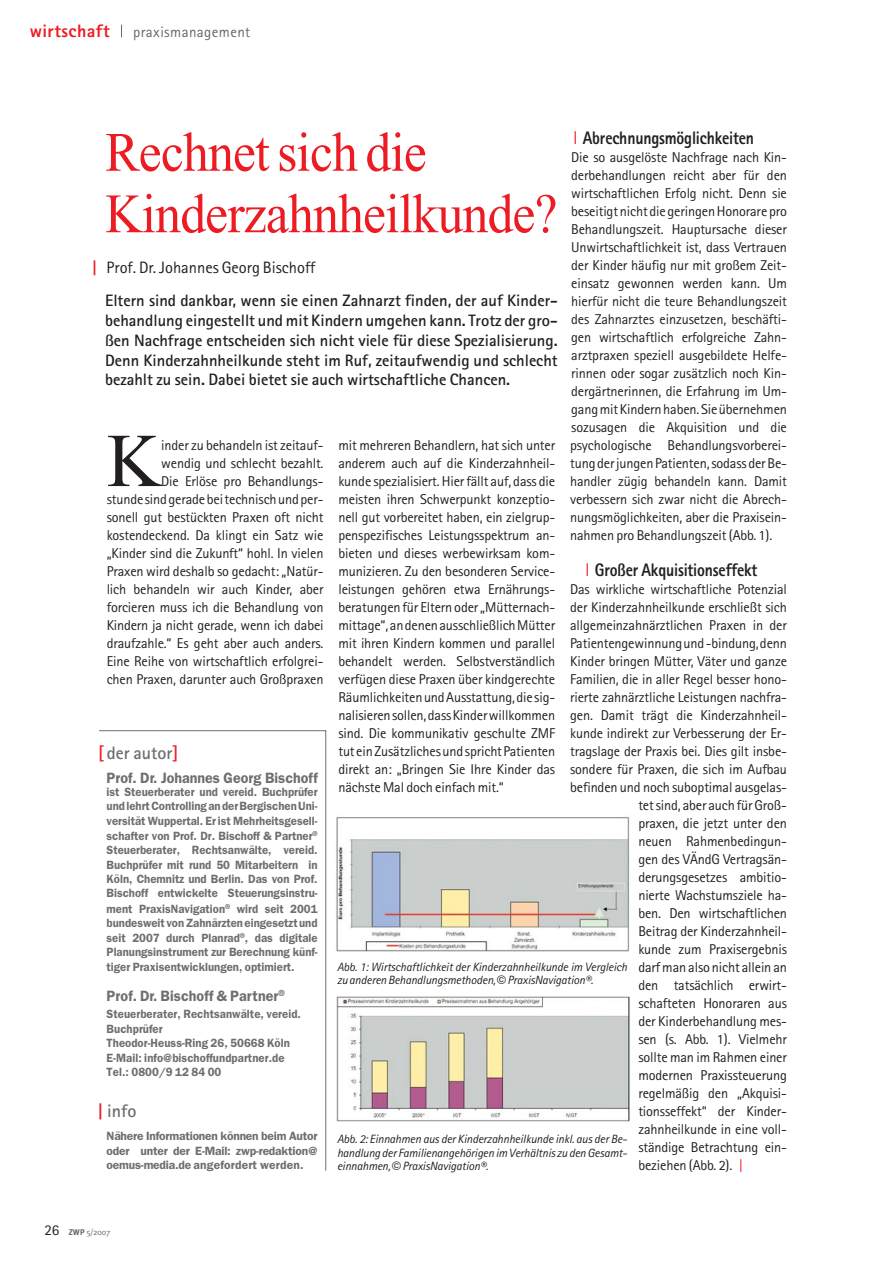
<style>
.page{position:relative;width:893px;height:1263px;background:#fff}
.page>*{position:absolute;margin:0;border:0;box-sizing:border-box;transform-origin:0 0}
.t1{font:75.9px "Times New Roman";color:#231f20}
.t2{font:55.5px/61.5px "Times New Roman";letter-spacing:-.015em;color:#ed1c24;scale:.93 1}
.t3{font:800 18.15px "Rotis Sans Serif";letter-spacing:-.01em;color:#231f20;scale:.87 1}
.t4{font:700 18px "Rotis Sans Serif";color:#6c6e70}
.t5{font:800 18px "Rotis Sans Serif";letter-spacing:.025em;color:#ed1c24}
.t6{font:700 16.5px/19.8px "Rotis Sans Serif";color:#231f20}
.t7{font:600 15px "Franklin Gothic";letter-spacing:.005em;color:#6c6e70;scale:.95 1}
.t8{font:15px "Rotis Sans Serif";letter-spacing:.025em;color:#606970}
.t9{font:14.25px/18px "Rotis Sans Serif";letter-spacing:-.01em;color:#231f20;text-align:justify}
.t10{font:600 12px/14.5px "Franklin Gothic";letter-spacing:.005em;color:#6c6e70;text-align:justify;scale:.95 1}
.t11{font:italic 12px/13.5px "Rotis Sans Serif";letter-spacing:-.01em;color:#231f20}
.t12{font:600 12px/14.4px "Franklin Gothic";letter-spacing:.005em;color:#6c6e70;text-align:justify}
.t13{font:8.25px "Meta";color:#606970}
.s1{font-weight:700;font-size:14.1px;color:#ed1c24}
.s2{color:#ed1c24}
.s3{font-weight:400}
.s4{font-family:"Helvetica";font-style:normal}
.s5{font-family:"Rotis Sans Serif";font-size:15px;color:#231f20}
.s6{font-weight:700}
</style>
<div class="page">
<svg style="left:121px;top:25px;width:1px;height:12px"></svg>
<svg style="left:99px;top:730px;width:227px;height:441px"></svg>
<img style="left:336px;top:817px;width:293px;height:135px">
<img style="left:336px;top:996px;width:293px;height:126px">
<p class="t5" style="left:30px;top:25px;width:81px">wirtschaft</p>
<p class="t8" style="left:133px;top:27px;width:118px">praxismanagement</p>
<p class="t3" style="left:574px;top:131px;width:209px"><span class="s1">|</span> Abrechnungsmöglichkeiten</p>
<p class="t9" style="left:570px;top:150px;width:218px">Die so ausgelöste Nachfrage nach Kin&shy;derbehandlungen reicht aber für den wirtschaftlichen Erfolg nicht. Denn sie beseitigt nicht die geringen Honorare pro Behandlungszeit. Hauptursache dieser Unwirtschaftlichkeit ist, dass Vertrauen der Kinder häufig nur mit großem Zeit&shy;einsatz gewonnen werden kann. Um hierfür nicht die teure Behandlungszeit des Zahnarztes einzusetzen, beschäfti&shy;gen wirtschaftlich erfolgreiche Zahn&shy;arztpraxen speziell ausgebildete Helfe&shy;rinnen oder sogar zusätzlich noch Kin&shy;dergärtnerinnen, die Erfahrung im Um&shy;gang mit Kindern haben. Sie übernehmen sozusagen die Akquisition und die psychologische Behandlungsvorberei&shy;tung der jungen Patienten, sodass der Be&shy;handler zügig behandeln kann. Damit verbessern sich zwar nicht die Abrech&shy;nungsmöglichkeiten, aber die Praxisein&shy;nahmen pro Behandlungszeit (Abb. 1).</p>
<p class="t3" style="left:586px;top:563px;width:199px"><span class="s1">|</span> Großer Akquisitionseffekt</p>
<p class="t9" style="left:570px;top:582px;width:218px">Das wirkliche wirtschaftliche Potenzial</p>
<p class="t9" style="left:570px;top:600px;width:218px">der Kinderzahnheilkunde erschließt sich</p>
<p class="t9" style="left:570px;top:618px;width:218px">allgemeinzahnärztlichen Praxen in der</p>
<p class="t9" style="left:570px;top:636px;width:218px">Patientengewinnung und -bindung, denn</p>
<p class="t9" style="left:570px;top:654px;width:218px">Kinder bringen Mütter, Väter und ganze</p>
<p class="t9" style="left:570px;top:672px;width:218px">Familien, die in aller Regel besser hono-</p>
<p class="t9" style="left:570px;top:690px;width:218px">rierte zahnärztliche Leistungen nachfra-</p>
<p class="t9" style="left:570px;top:708px;width:218px">gen. Damit trägt die Kinderzahnheil-</p>
<p class="t9" style="left:570px;top:726px;width:218px">kunde indirekt zur Verbesserung der Er-</p>
<p class="t9" style="left:570px;top:744px;width:218px">tragslage der Praxis bei. Dies gilt insbe-</p>
<p class="t9" style="left:570px;top:762px;width:218px">sondere für Praxen, die sich im Aufbau</p>
<p class="t9" style="left:570px;top:780px;width:218px">befinden und noch suboptimal ausgelas-</p>
<p class="t9" style="left:638px;top:798px;width:150px">tet sind, aber auch für Groß-</p>
<p class="t9" style="left:638px;top:816px;width:150px">praxen, die jetzt unter den</p>
<p class="t9" style="left:638px;top:834px;width:150px">neuen Rahmenbedingun-</p>
<p class="t9" style="left:638px;top:852px;width:150px">gen des VÄndG Vertragsän-</p>
<p class="t9" style="left:638px;top:870px;width:150px">derungsgesetzes ambitio-</p>
<p class="t9" style="left:638px;top:888px;width:150px">nierte Wachstumsziele ha-</p>
<p class="t9" style="left:638px;top:906px;width:150px">ben. Den wirtschaftlichen</p>
<p class="t9" style="left:638px;top:924px;width:150px">Beitrag der Kinderzahnheil-</p>
<p class="t9" style="left:638px;top:942px;width:150px">kunde zum Praxisergebnis</p>
<p class="t9" style="left:638px;top:960px;width:150px">darf man also nicht allein an</p>
<p class="t9" style="left:638px;top:978px;width:150px">den tatsächlich erwirt-</p>
<p class="t9" style="left:638px;top:996px;width:150px">schafteten Honoraren aus</p>
<p class="t9" style="left:638px;top:1014px;width:150px">der Kinderbehandlung mes-</p>
<p class="t9" style="left:638px;top:1032px;width:150px">sen (s. Abb. 1). Vielmehr</p>
<p class="t9" style="left:638px;top:1050px;width:150px">sollte man im Rahmen einer</p>
<p class="t9" style="left:638px;top:1068px;width:150px">modernen Praxissteuerung</p>
<p class="t9" style="left:638px;top:1086px;width:150px">regelmäßig den „Akquisi-</p>
<p class="t9" style="left:638px;top:1104px;width:150px">tionsseffekt“ der Kinder-</p>
<p class="t9" style="left:638px;top:1122px;width:150px">zahnheilkunde in eine voll-</p>
<p class="t9" style="left:638px;top:1140px;width:150px">ständige Betrachtung ein-</p>
<p class="t9" style="left:638px;top:1158px;width:106px">beziehen (Abb. 2). <span class="s2">|</span></p>
<h2 class="t2" style="left:105px;top:127px;width:488px">Rechnet sich die<br>Kinderzahnheilkunde?</h2>
<p class="t6" style="left:105px;top:253px;width:454px;line-height:32.8px;text-indent:-13px"><span class="s2">|</span> <span class="s3">Prof. Dr. Johannes Georg Bischoff<br></span>Eltern sind dankbar, wenn sie einen Zahnarzt finden, der auf Kinder-</p>
<p class="t6" style="left:105px;top:312px;width:454px;text-align:justify">behandlung eingestellt und mit Kindern umgehen kann. Trotz der gro&shy;ßen Nachfrage entscheiden sich nicht viele für diese Spezialisierung.<br>Denn Kinderzahnheilkunde steht im Ruf, zeitaufwendig und schlecht bezahlt zu sein. Dabei bietet sie auch wirtschaftliche Chancen.</p>
<h1 class="t1" style="left:107px;top:433px;width:56px">K</h1>
<p class="t9" style="left:107px;top:438px;width:218px;text-align:right">inder zu behandeln ist zeitauf-<br>wendig und schlecht bezahlt.<br>Die Erlöse pro Behandlungs-<br>stunde sind gerade bei technisch und per&shy;sonell gut bestückten Praxen oft nicht kostendeckend. Da klingt ein Satz wie „Kinder sind die Zukunft“ hohl. In vielen Praxen wird deshalb so gedacht: „Natür&shy;lich behandeln wir auch Kinder, aber forcieren muss ich die Behandlung von Kindern ja nicht gerade, wenn ich dabei draufzahle.“ Es geht aber auch anders.<br>Eine Reihe von wirtschaftlich erfolgrei&shy;chen Praxen, darunter auch Großpraxen</p>
<p class="t9" style="left:338px;top:438px;width:218px">mit mehreren Behandlern, hat sich unter anderem auch auf die Kinderzahnheil&shy;kunde spezialisiert. Hier fällt auf, dass die meisten ihren Schwerpunkt konzeptio&shy;nell gut vorbereitet haben, ein zielgrup&shy;penspezifisches Leistungsspektrum an&shy;bieten und dieses werbewirksam kom&shy;munizieren. Zu den besonderen Service&shy;leistungen gehören etwa Ernährungs&shy;beratungen für Eltern oder „Mütternach&shy;mittage“, an denen ausschließlich Mütter mit ihren Kindern kommen und parallel behandelt werden. Selbstverständlich verfügen diese Praxen über kindgerechte Räumlichkeiten und Ausstattung, die sig&shy;nalisieren sollen, dass Kinder willkommen sind. Die kommunikativ geschulte ZMF tut ein Zusätzliches und spricht Patienten direkt an: „Bringen Sie Ihre Kinder das nächste Mal doch einfach mit.“</p>
<p class="t4" style="left:98px;top:747px;width:82px"><span class="s2">[</span> der autor<span class="s2">]</span></p>
<p class="t7" style="left:107px;top:773px;width:224px">Prof. Dr. Johannes Georg Bischoff</p>
<p class="t10" style="left:107px;top:786px;width:224px">ist Steuerberater und vereid. Buchprüfer und lehrt Controlling an der Bergischen Uni&shy;versität Wuppertal. Er ist Mehrheitsgesell&shy;schafter von Prof. Dr. Bischoff &amp; Partner<sup>® </sup>Steuerberater, Rechtsanwälte, vereid.<br>Buchprüfer mit rund 50 Mitarbeitern in Köln, Chemnitz und Berlin. Das von Prof.<br>Bischoff entwickelte Steuerungsinstru&shy;ment PraxisNavigation<sup>®</sup> wird seit 2001 bundesweit von Zahnärzten eingesetzt und seit 2007 durch Planrad<sup>®</sup>, das digitale Planungsinstrument zur Berechnung künf&shy;tiger Praxisentwicklungen, optimiert.</p>
<p class="t7" style="left:107px;top:991px;width:189px">Prof. Dr. Bischoff &amp; Partner<sup>®</sup></p>
<p class="t10" style="left:107px;top:1008px;width:206px;text-align:left">Steuerberater, Rechtsanwälte, vereid.<br>Buchprüfer<br>Theodor-Heuss-Ring 26, 50668 Köln<br>E-Mail: info@bischoffundpartner.de<br>Tel.: 0800/9 12 84 00</p>
<p class="t4" style="left:98px;top:1104px;width:40px"><span class="s2">|</span> info</p>
<p class="t12" style="left:107px;top:1130px;width:213px">Nähere Informationen können beim Autor oder unter der E-Mail: zwp-redaktion@ oemus-media.de angefordert werden.</p>
<p class="t11" style="left:337px;top:961px;width:292px">Abb. 1: Wirtschaftlichkeit der Kinderzahnheilkunde im Vergleich zu anderen Behandlungsmethoden, <span class="s4">©</span>PraxisNavigation®.</p>
<p class="t11" style="left:337px;top:1133px;width:292px;text-align:justify">Abb. 2: Einnahmen aus der Kinderzahnheilkunde inkl. aus der Be&shy;handlung der Familienangehörigen im Verhältnis zu den Gesamt&shy;einnahmen, <span class="s4">©</span>PraxisNavigation®.</p>
<p class="t13" style="left:44px;top:1229px;width:68px"><span class="s5">26</span> <span class="s6">ZWP</span> 5/2007</p>
</div>
